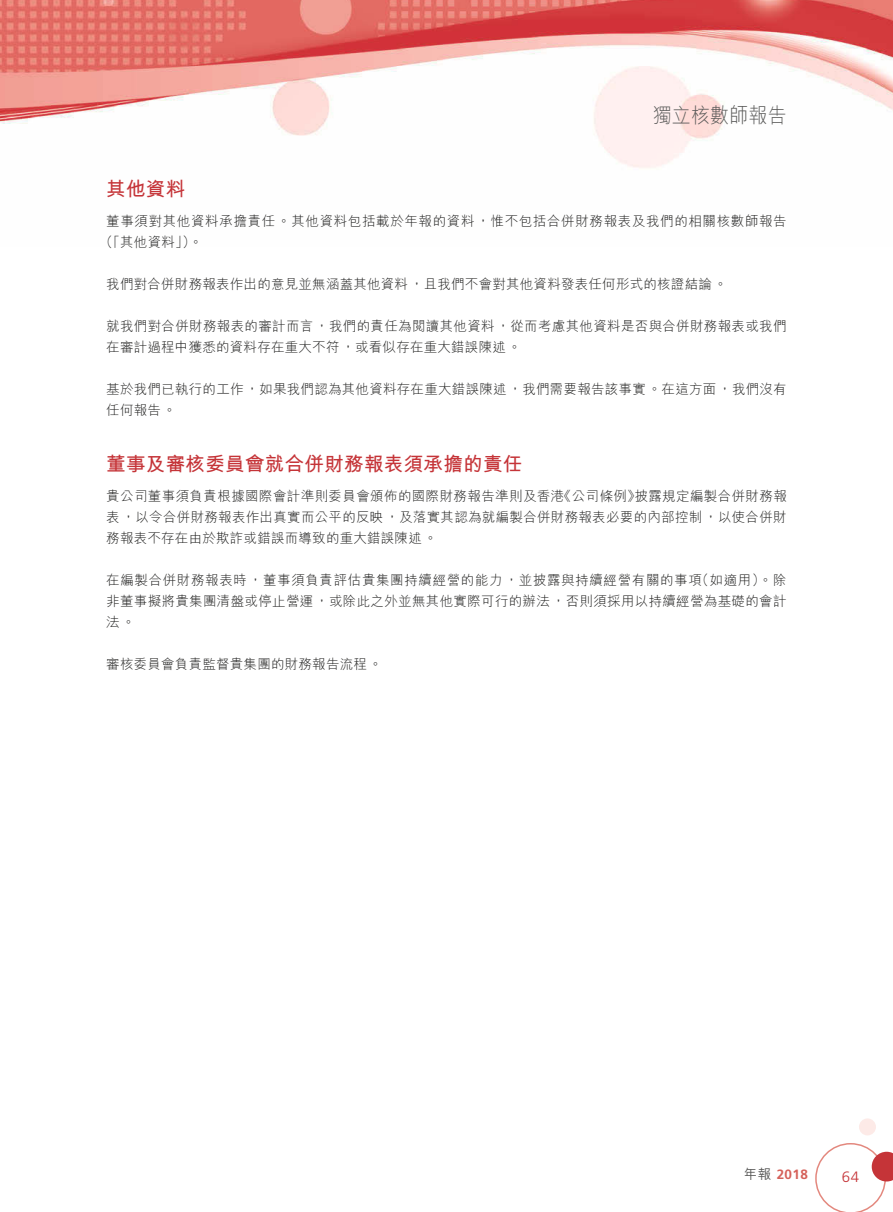
<style>
.page{position:relative;width:893px;height:1212px;background:#fff}
.page>*{position:absolute;margin:0;border:0;box-sizing:border-box;transform-origin:0 0}
.t1{font:300 21px "M Hei HK";letter-spacing:.015em;color:#575756;scale:.9 1}
.t2{font:700 19.5px "M Hei HK";letter-spacing:.015em;color:#c53438}
.t3{font:300 15px "Frutiger LT Std";color:#c53438}
.t4{font:300 13.5px/21px "M Hei HK";letter-spacing:.025em;color:#1c1c1b}
.t5{font:300 13.5px/21px "M Hei HK";letter-spacing:.045em;color:#1c1c1b}
.t6{font:700 13.5px "Frutiger LT Std";color:#d5615a}
.s1{font-family:"M Hei HK";font-weight:500;color:#575756}
</style>
<div class="page">
<img style="left:0;top:0;width:893px;height:168px">
<svg style="left:815px;top:1143px;width:78px;height:69px"></svg>
<div style="left:859px;top:1118px;width:17px;height:17px;background:#fdeae7;border-radius:50%"></div>
<h1 class="t1" style="left:653px;top:100px;width:150px">獨立核數師報告</h1>
<h2 class="t2" style="left:106px;top:175px;width:80px">其他資料</h2>
<p class="t5" style="left:100px;top:210px;width:689px;text-indent:7px">董事須對其他資料承擔責任。其他資料包括載於年報的資料，惟不包括合併財務報表及我們的相關核數師報告（「其他資料 。(「</p>
<p class="t4" style="left:106px;top:273px;width:622px">我們對合併財務報表作出的意見並無涵蓋其他資料，且我們不會對其他資料發表任何形式的核證結論。</p>
<p class="t4" style="left:106px;top:315px;width:682px">就我們對合併財務報表的審計而言，我們的責任為閱讀其他資料，從而考慮其他資料是否與合併財務報表或我們在審計過程中獲悉的資料存在重大不符，或看似存在重大錯誤陳述。</p>
<p class="t4" style="left:106px;top:378px;width:682px">基於我們已執行的工作，如果我們認為其他資料存在重大錯誤陳述，我們需要報告該事實。在這方面，我們沒有任何報告。</p>
<h2 class="t2" style="left:106px;top:450px;width:418px">董事及審核委員會就合併財務報表須承擔的責任</h2>
<p class="t4" style="left:634px;top:485px;width:154px">披露規定編製合併財務報</p>
<p class="t4" style="left:106px;top:485px;width:682px">貴公司董事須負責根據國際會計準則委員會頒佈的國際財務報告準則及香港<br>表，以令合併財務報表作出真實而公平的反映，及落實其認為就編製合併財務報表必要的內部控制，以使合併財務報表不存在由於欺詐或錯誤而導致的重大錯誤陳述。</p>
<p class="t4" style="left:695px;top:569px;width:93px">（如適用）。除</p>
<p class="t4" style="left:558px;top:485px;width:84px">《公司條例》</p>
<p class="t4" style="left:106px;top:569px;width:682px">在編製合併財務報表時，董事須負責評估貴集團持續經營的能力，並披露與持續經營有關的事項<br>非董事擬將貴集團清盤或停止營運，或除此之外並無其他實際可行的辦法，否則須採用以持續經營為基礎的會計法。</p>
<p class="t4" style="left:106px;top:653px;width:278px">審核委員會負責監督貴集團的財務報告流程。</p>
<p class="t6" style="left:744px;top:1166px;width:66px"><span class="s1">年報</span> 2018</p>
<p class="t3" style="left:842px;top:1168px;width:19px">64</p>
</div>
